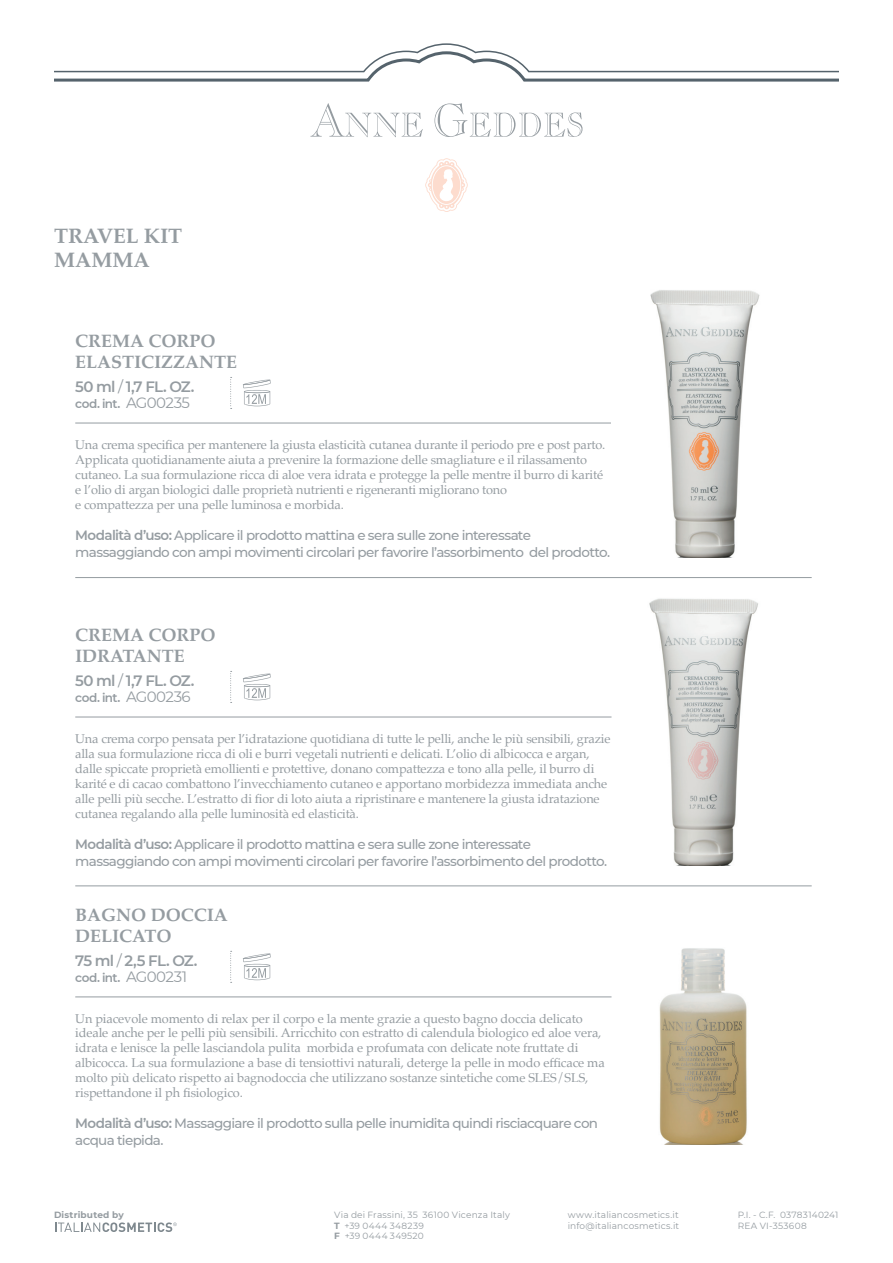
<style>
.page{position:relative;width:893px;height:1263px;background:#fff}
.page>*{position:absolute;margin:0;border:0;box-sizing:border-box;transform-origin:0 0}
.t1{font:700 21px/24px "Palatino";color:#959ca1}
.t2{font:700 18px/21px "Palatino";color:#959ca1}
.t3{font:600 15px "Montserrat";letter-spacing:-.055em;color:#959ca1}
.t4{font:500 13.5px/16.5px "Montserrat";letter-spacing:-.05em;color:#959ca1}
.t5{font:12.75px/15px "Palatino";letter-spacing:-.015em;color:#959ca1}
.t6{font:600 12px "Montserrat";letter-spacing:-.045em;color:#959ca1}
.t7{font:9px/10.8px "Montserrat";letter-spacing:.02em;color:#959ca1}
.t8{font:700 9px "Montserrat";letter-spacing:.02em;color:#959ca1}
.s1{font-weight:400}
.s2{font-weight:400;font-size:15px}
.s3{font-weight:600}
.s4{font-weight:700}
</style>
<div class="page">
<hr style="left:75px;top:423px;width:536px;height:1px;background:#959ca1">
<img style="left:650px;top:290px;width:110px;height:267px">
<svg style="left:243px;top:380px;width:28px;height:26px"></svg>
<svg style="left:230px;top:377px;width:2px;height:32px"></svg>
<img style="left:611px;top:598px;width:147px;height:268px">
<hr style="left:75px;top:717px;width:536px;height:1px;background:#959ca1">
<svg style="left:243px;top:673px;width:28px;height:27px"></svg>
<svg style="left:230px;top:671px;width:2px;height:32px"></svg>
<img style="left:611px;top:948px;width:136px;height:197px">
<hr style="left:75px;top:996px;width:536px;height:1px;background:#959ca1">
<svg style="left:243px;top:953px;width:28px;height:27px"></svg>
<svg style="left:230px;top:951px;width:2px;height:32px"></svg>
<svg style="left:54px;top:43px;width:785px;height:39px"></svg>
<svg style="left:310px;top:103px;width:113px;height:34px"></svg>
<svg style="left:434px;top:103px;width:148px;height:34px"></svg>
<svg style="left:425px;top:158px;width:43px;height:54px"></svg>
<svg style="left:55px;top:1222px;width:122px;height:10px"></svg>
<hr style="left:75px;top:577px;width:737px;height:1px;background:#959ca1">
<hr style="left:75px;top:886px;width:737px;height:1px;background:#959ca1">
<h1 class="t1" style="left:54px;top:223px;width:130px">TRAVEL KIT<br>MAMMA</h1>
<h2 class="t2" style="left:75px;top:330px;width:164px">CREMA CORPO<br>ELASTICIZZANTE</h2>
<p class="t3" style="left:75px;top:376px;width:121px">50 ml <span class="s1">/</span> 1,7 FL. OZ.</p>
<p class="t6" style="left:75px;top:396px;width:116px">cod. int. <span class="s2">AG00235</span></p>
<p class="t5" style="left:75px;top:437px;width:532px">Una crema specifica per mantenere la giusta elasticità cutanea durante il periodo pre e post parto.<br>Applicata quotidianamente aiuta a prevenire la formazione delle smagliature e il rilassamento cutaneo. La sua formulazione ricca di aloe vera idrata e protegge la pelle mentre il burro di karité e l’olio di argan biologici dalle proprietà nutrienti e rigeneranti migliorano tono<br>e compattezza per una pelle luminosa e morbida.</p>
<p class="t4" style="left:75px;top:527px;width:536px"><span class="s3">Modalità d’uso:</span> Applicare il prodotto mattina e sera sulle zone interessate massaggiando con ampi movimenti circolari per favorire l’assorbimento del prodotto.</p>
<h2 class="t2" style="left:75px;top:624px;width:142px">CREMA CORPO<br>IDRATANTE</h2>
<p class="t3" style="left:75px;top:670px;width:121px">50 ml <span class="s1">/</span> 1,7 FL. OZ.</p>
<p class="t6" style="left:75px;top:690px;width:117px">cod. int. <span class="s2">AG00236</span></p>
<p class="t5" style="left:75px;top:731px;width:537px">Una crema corpo pensata per l’idratazione quotidiana di tutte le pelli, anche le più sensibili, grazie alla sua formulazione ricca di oli e burri vegetali nutrienti e delicati. L’olio di albicocca e argan, dalle spiccate proprietà emollienti e protettive, donano compattezza e tono alla pelle, il burro di karité e di cacao combattono l’invecchiamento cutaneo e apportano morbidezza immediata anche alle pelli più secche. L’estratto di fior di loto aiuta a ripristinare e mantenere la giusta idratazione cutanea regalando alla pelle luminosità ed elasticità.</p>
<p class="t4" style="left:75px;top:836px;width:533px"><span class="s3">Modalità d’uso:</span> Applicare il prodotto mattina e sera sulle zone interessate massaggiando con ampi movimenti circolari per favorire l’assorbimento del prodotto.</p>
<h2 class="t2" style="left:75px;top:904px;width:154px">BAGNO DOCCIA<br>DELICATO</h2>
<p class="t3" style="left:75px;top:950px;width:124px">75 ml <span class="s1">/</span> 2,5 FL. OZ.</p>
<p class="t6" style="left:75px;top:969px;width:113px">cod. int. <span class="s2">AG00231</span></p>
<p class="t5" style="left:75px;top:1010px;width:531px">Un piacevole momento di relax per il corpo e la mente grazie a questo bagno doccia delicato ideale anche per le pelli più sensibili. Arricchito con estratto di calendula biologico ed aloe vera, idrata e lenisce la pelle lasciandola pulita morbida e profumata con delicate note fruttate di albicocca. La sua formulazione a base di tensiottivi naturali, deterge la pelle in modo efficace ma molto più delicato rispetto ai bagnodoccia che utilizzano sostanze sintetiche come SLES/SLS, rispettandone il ph fisiologico.</p>
<p class="t4" style="left:75px;top:1115px;width:524px"><span class="s3">Modalità d’uso:</span> Massaggiare il prodotto sulla pelle inumidita quindi risciacquare con acqua tiepida.</p>
<p class="t8" style="left:54px;top:1208px;width:71px">Distributed by</p>
<p class="t7" style="left:334px;top:1209px;width:177px">Via dei Frassini, 35 36100 Vicenza Italy<br><span class="s4">T</span> +39 0444 348239<br><span class="s4">F</span> +39 0444 349520</p>
<p class="t7" style="left:568px;top:1209px;width:113px">www.italiancosmetics.it info@italiancosmetics.it</p>
<p class="t7" style="left:738px;top:1209px;width:102px">P.I. - C.F. 03783140241<br>REA VI-353608</p>
</div>
